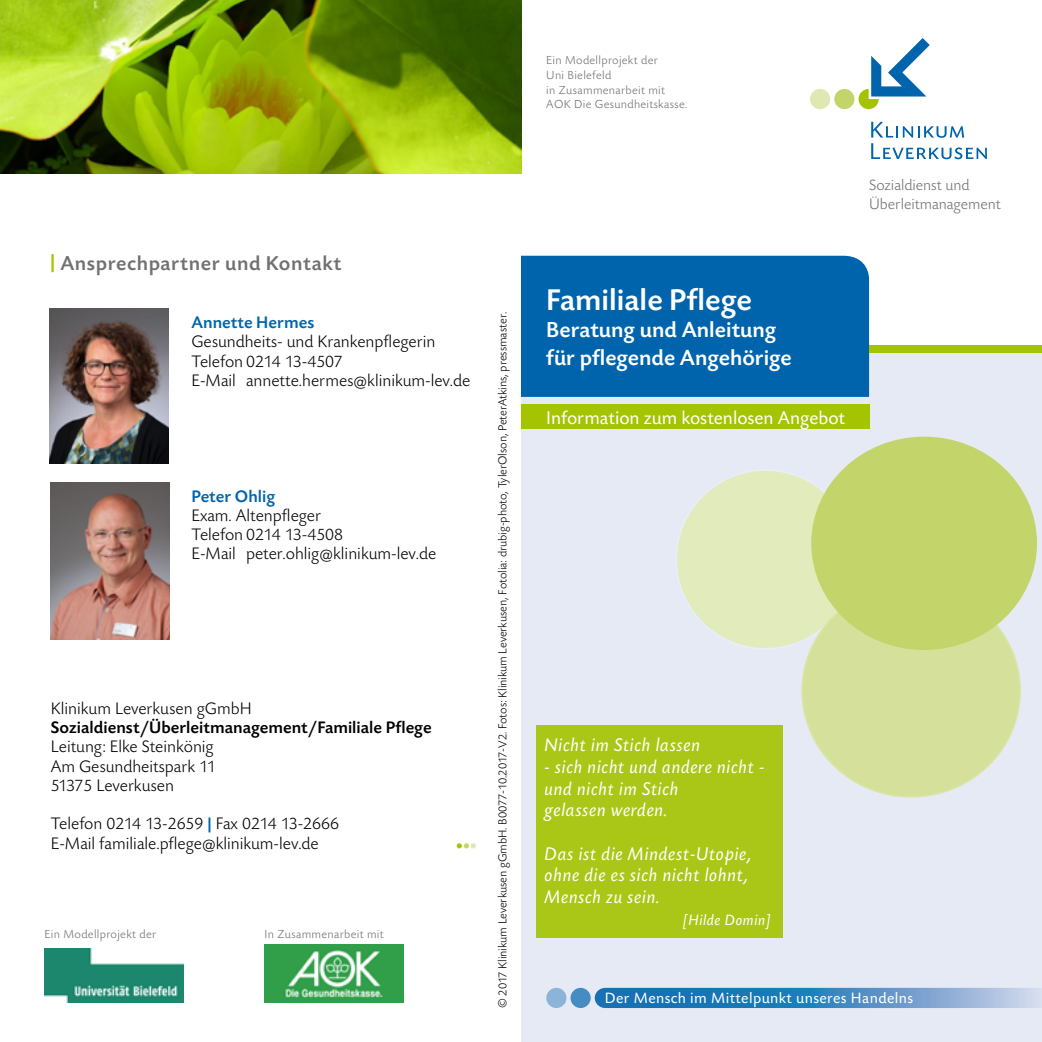
<style>
.page{position:relative;width:1042px;height:1042px;background:#fff}
.page>*{position:absolute;margin:0;border:0;box-sizing:border-box;transform-origin:0 0}
.t1{font:500 31.5px "Today Sans BEFOP";color:#fff}
.t2{font:500 22.75px/27.3px "Today Sans BEFOP";color:#fff}
.t3{font:500 21px "Today Sans BEFOP";letter-spacing:.025em;color:#707172}
.t4{font:italic 19.25px/21.7px "Today Sans BEFOP";letter-spacing:.025em;color:#fff}
.t5{font:19.25px "Today Sans BEFOP";color:#fff}
.t6{font:300 17.5px/19.2px "Today Sans BEFOP";color:#000}
.t7{font:500 17.5px "Today Sans BEFOP";color:#000}
.t8{font:500 17.5px "Today Sans BEFOP";color:#0064ad}
.t9{font:15.75px "Today Sans BEFOP";letter-spacing:.025em;color:#fff}
.t10{font:300 15.75px/19.2px "Today Sans BEFOP";color:#707172}
.t11{font:italic 15.75px "Today Sans BEFOP";letter-spacing:.025em;color:#fff}
.t12{font:300 15.75px "Today Sans BEFOP";color:#a4c400}
.t13{font:300 12.25px "Today Sans BEFOP";letter-spacing:-.005em;color:#000}
.t14{font:300 12.25px/14.7px "Today Sans BEFOP";letter-spacing:.025em;color:#707172}
.s1{font-weight:700;color:#a4c400}
.s2{font-weight:700;color:#0064ad}
.s3{color:#c3d56a}
.s4{color:#dee8b0}
</style>
<div class="page">
<svg style="left:871px;top:122px;width:116px;height:37px"></svg>
<div style="left:834px;top:89px;width:20px;height:20px;background:#c3d56a;border-radius:50%"></div>
<div style="left:810px;top:89px;width:20px;height:20px;background:#dee8b0;border-radius:50%"></div>
<svg style="left:858px;top:38px;width:72px;height:71px"></svg>
<div style="left:521px;top:352px;width:521px;height:690px;background:#e5eaf5"></div>
<div style="left:521px;top:404px;width:348px;height:25px;background:#a4c400"></div>
<div style="left:521px;top:256px;width:348px;height:141px;background:#0064ad"></div>
<div style="left:869px;top:345px;width:173px;height:7px;background:#a4c400"></div>
<div style="left:546px;top:988px;width:20px;height:20px;background:#8ab4d8;border-radius:50%"></div>
<div style="left:570px;top:988px;width:21px;height:20px;background:#458cc2;border-radius:50%"></div>
<svg style="left:595px;top:988px;width:447px;height:20px;background:#4d90c5"></svg>
<div style="left:536px;top:725px;width:247px;height:212px;background:#aac718"></div>
<img style="left:50px;top:308px;width:119px;height:156px">
<img style="left:51px;top:482px;width:119px;height:157px">
<img style="left:0;top:0;width:521px;height:174px">
<img style="left:45px;top:948px;width:138px;height:54px">
<img style="left:265px;top:945px;width:138px;height:57px">
<div style="left:676px;top:470px;width:179px;height:179px;background:#e2ebbb;border-radius:50%"></div>
<div style="left:802px;top:585px;width:218px;height:212px;background:#d5e19a;border-radius:50%"></div>
<div style="left:812px;top:437px;width:224px;height:212px;background:#c3d56a;border-radius:50%"></div>
<p class="t3" style="left:50px;top:252px;width:293px"><span class="s1">|</span> Ansprechpartner und Kontakt</p>
<p class="t8" style="left:191px;top:313px;width:124px">Annette Hermes</p>
<p class="t6" style="left:191px;top:333px;width:280px">Gesundheits- und Krankenpflegerin<br>Telefon 0214 13-4507<br>E-Mail annette.hermes@klinikum-lev.de</p>
<p class="t8" style="left:191px;top:486px;width:85px">Peter Ohlig</p>
<p class="t6" style="left:191px;top:506px;width:246px">Exam. Altenpfleger<br>Telefon 0214 13-4508<br>E-Mail peter.ohlig@klinikum-lev.de</p>
<p class="t6" style="left:51px;top:699px;width:203px">Klinikum Leverkusen gGmbH</p>
<p class="t7" style="left:51px;top:718px;width:382px">Sozialdienst/Überleitmanagement/Familiale Pflege</p>
<p class="t6" style="left:51px;top:738px;width:167px;text-align:justify">Leitung: Elke Steinkönig Am Gesundheitspark 11<br>51375 Leverkusen</p>
<p class="t6" style="left:51px;top:815px;width:290px">Telefon 0214 13-2659 <span class="s2">|</span> Fax 0214 13-2666<br>E-Mail familiale.pflege@klinikum-lev.de</p>
<p class="t12" style="left:455px;top:838px;width:23px">• <span class="s3">•</span><span class="s4">•</span></p>
<p class="t14" style="left:45px;top:927px;width:113px">Ein Modellprojekt der</p>
<p class="t14" style="left:265px;top:927px;width:121px">In Zusammenarbeit mit</p>
<p class="t13" style="left:496px;top:1008px;width:697px;rotate:-90deg">© 2017 Klinikum Leverkusen gGmbH. B0077-10.2017-V2. Fotos: Klinikum Leverkusen, Fotolia: drubig-photo, TylerOlson, PeterAtkins, pressmaster.</p>
<p class="t14" style="left:546px;top:53px;width:143px">Ein Modellprojekt der<br>Uni Bielefeld<br>in Zusammenarbeit mit<br>AOK Die Gesundheitskasse.</p>
<p class="t10" style="left:869px;top:176px;width:133px">Sozialdienst und<br>Überleitmanagement</p>
<h1 class="t1" style="left:546px;top:283px;width:207px">Familiale Pflege</h1>
<h2 class="t2" style="left:546px;top:317px;width:247px">Beratung und Anleitung für pflegende Angehörige</h2>
<p class="t5" style="left:546px;top:407px;width:300px">Information zum kostenlosen Angebot</p>
<p class="t4" style="left:545px;top:735px;width:157px">Nicht im Stich lassen</p>
<p class="t4" style="left:545px;top:756px;width:222px">- sich nicht und andere nicht - und nicht im Stich<br>gelassen werden.</p>
<p class="t4" style="left:545px;top:843px;width:209px">Das ist die Mindest-Utopie, ohne die es sich nicht lohnt,<br>Mensch zu sein.</p>
<p class="t11" style="left:683px;top:911px;width:89px">[Hilde Domin]</p>
<p class="t9" style="left:605px;top:990px;width:310px">Der Mensch im Mittelpunkt unseres Handelns</p>
</div>
